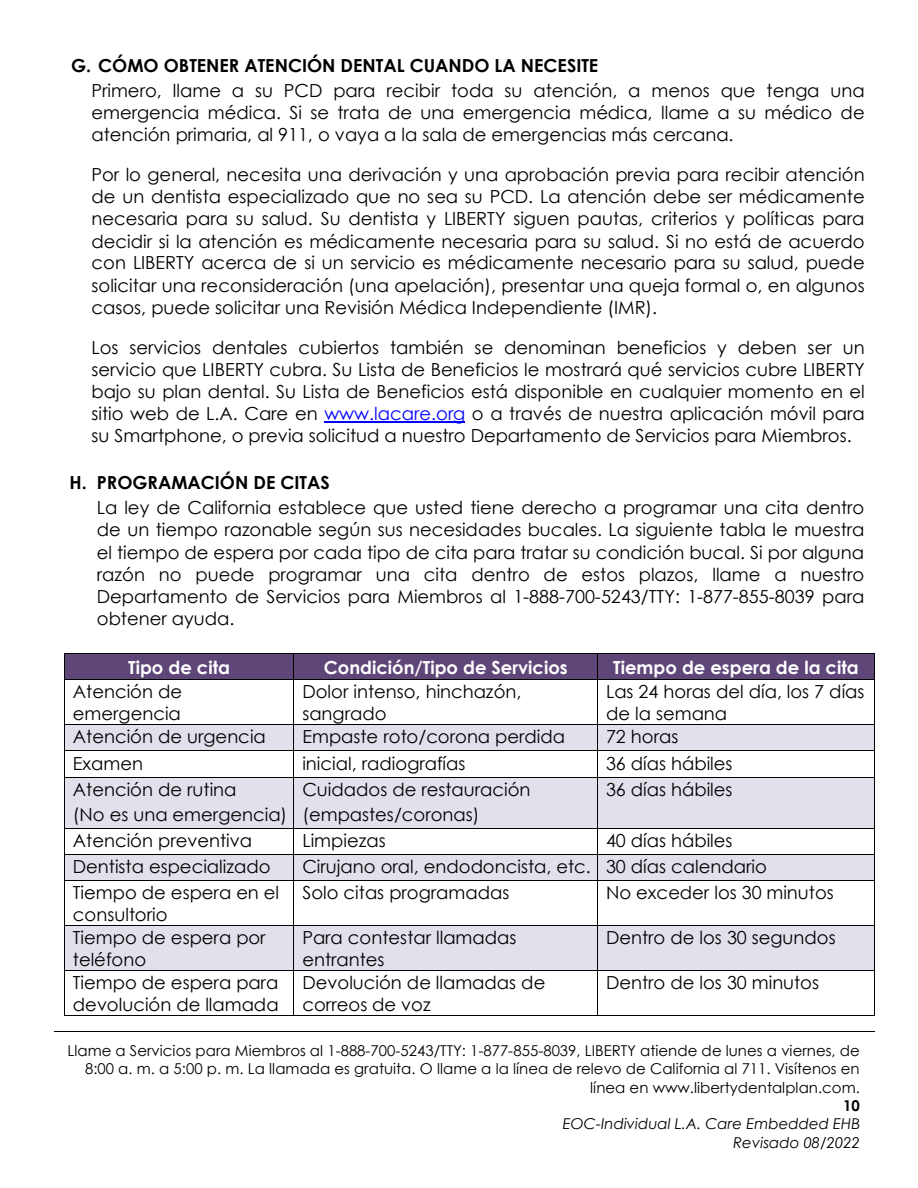
<style>
.page{position:relative;width:918px;height:1188px;background:#fff}
.page>*{position:absolute;margin:0;border:0;box-sizing:border-box;transform-origin:0 0}
.t1{font:18px/22px "Century Gothic";color:#000}
.t2{font:700 18px "Century Gothic";color:#fff}
.t3{font:15px/18.3px "Century Gothic";color:#000;text-align:right}
.t4{font:italic 15px/18.8px "Century Gothic";color:#000;text-align:right}
.t5{font:700 15px "Century Gothic";color:#000}
.s1{font-weight:700}
.s2{color:#00f}
</style>
<div class="page">
<hr style="left:54px;top:1031px;width:821px;height:1px;background:#000">
<hr style="left:324px;top:422px;width:141px;height:1px;background:#00f">
<div style="left:65px;top:654px;width:229px;height:26px;background:#5f4679"></div>
<div style="left:294px;top:654px;width:303px;height:26px;background:#5f4679"></div>
<div style="left:598px;top:654px;width:276px;height:26px;background:#5f4679"></div>
<hr style="left:65px;top:653px;width:229px;height:1px;background:#000">
<hr style="left:294px;top:653px;width:303px;height:1px;background:#000">
<hr style="left:598px;top:653px;width:276px;height:1px;background:#000">
<svg style="left:64px;top:653px;width:1px;height:27px"></svg>
<hr style="left:65px;top:679px;width:229px;height:1px;background:#000">
<hr style="left:294px;top:679px;width:303px;height:1px;background:#000">
<svg style="left:597px;top:653px;width:1px;height:27px"></svg>
<hr style="left:598px;top:679px;width:276px;height:1px;background:#000">
<svg style="left:874px;top:653px;width:1px;height:27px"></svg>
<hr style="left:64px;top:680px;width:1px;height:44px;background:#000">
<hr style="left:294px;top:680px;width:1px;height:44px;background:#000">
<hr style="left:597px;top:680px;width:1px;height:44px;background:#000">
<hr style="left:874px;top:680px;width:1px;height:44px;background:#000">
<div style="left:65px;top:725px;width:229px;height:25px;background:#e3e0eb"></div>
<div style="left:294px;top:725px;width:303px;height:25px;background:#e3e0eb"></div>
<div style="left:598px;top:725px;width:276px;height:25px;background:#e3e0eb"></div>
<hr style="left:65px;top:724px;width:229px;height:1px;background:#000">
<hr style="left:294px;top:724px;width:303px;height:1px;background:#000">
<hr style="left:598px;top:724px;width:276px;height:1px;background:#000">
<hr style="left:65px;top:750px;width:229px;height:1px;background:#000">
<hr style="left:294px;top:750px;width:303px;height:1px;background:#000">
<hr style="left:598px;top:750px;width:276px;height:1px;background:#000">
<div style="left:65px;top:777px;width:229px;height:51px;background:#e3e0eb"></div>
<div style="left:294px;top:777px;width:303px;height:51px;background:#e3e0eb"></div>
<div style="left:598px;top:777px;width:276px;height:51px;background:#e3e0eb"></div>
<svg style="left:64px;top:724px;width:1px;height:53px"></svg>
<hr style="left:65px;top:777px;width:229px;height:1px;background:#000">
<hr style="left:294px;top:777px;width:303px;height:1px;background:#000">
<svg style="left:597px;top:724px;width:1px;height:53px"></svg>
<hr style="left:598px;top:777px;width:276px;height:1px;background:#000">
<svg style="left:874px;top:724px;width:1px;height:53px"></svg>
<hr style="left:64px;top:777px;width:1px;height:51px;background:#000">
<hr style="left:294px;top:777px;width:1px;height:51px;background:#000">
<hr style="left:597px;top:777px;width:1px;height:51px;background:#000">
<hr style="left:874px;top:777px;width:1px;height:51px;background:#000">
<hr style="left:65px;top:828px;width:229px;height:1px;background:#000">
<hr style="left:294px;top:828px;width:303px;height:1px;background:#000">
<hr style="left:598px;top:828px;width:276px;height:1px;background:#000">
<div style="left:65px;top:855px;width:229px;height:25px;background:#e3e0eb"></div>
<div style="left:294px;top:855px;width:303px;height:25px;background:#e3e0eb"></div>
<div style="left:598px;top:855px;width:276px;height:25px;background:#e3e0eb"></div>
<hr style="left:65px;top:854px;width:229px;height:1px;background:#000">
<hr style="left:294px;top:854px;width:303px;height:1px;background:#000">
<hr style="left:598px;top:854px;width:276px;height:1px;background:#000">
<svg style="left:64px;top:828px;width:1px;height:53px"></svg>
<hr style="left:65px;top:880px;width:229px;height:1px;background:#000">
<hr style="left:294px;top:880px;width:303px;height:1px;background:#000">
<svg style="left:597px;top:828px;width:1px;height:53px"></svg>
<hr style="left:598px;top:880px;width:276px;height:1px;background:#000">
<svg style="left:874px;top:828px;width:1px;height:53px"></svg>
<hr style="left:64px;top:881px;width:1px;height:44px;background:#000">
<hr style="left:294px;top:881px;width:1px;height:44px;background:#000">
<hr style="left:597px;top:881px;width:1px;height:44px;background:#000">
<hr style="left:874px;top:881px;width:1px;height:44px;background:#000">
<div style="left:65px;top:926px;width:229px;height:22px;background:#e3e0eb"></div>
<div style="left:65px;top:948px;width:229px;height:22px;background:#e3e0eb"></div>
<div style="left:294px;top:926px;width:303px;height:22px;background:#e3e0eb"></div>
<div style="left:294px;top:948px;width:303px;height:22px;background:#e3e0eb"></div>
<div style="left:598px;top:926px;width:276px;height:44px;background:#e3e0eb"></div>
<hr style="left:65px;top:925px;width:229px;height:1px;background:#000">
<hr style="left:294px;top:925px;width:303px;height:1px;background:#000">
<hr style="left:598px;top:925px;width:276px;height:1px;background:#000">
<hr style="left:64px;top:926px;width:1px;height:44px;background:#000">
<hr style="left:294px;top:926px;width:1px;height:44px;background:#000">
<hr style="left:597px;top:926px;width:1px;height:44px;background:#000">
<hr style="left:874px;top:926px;width:1px;height:44px;background:#000">
<hr style="left:65px;top:970px;width:229px;height:1px;background:#000">
<hr style="left:294px;top:970px;width:303px;height:1px;background:#000">
<hr style="left:598px;top:970px;width:276px;height:1px;background:#000">
<hr style="left:64px;top:971px;width:1px;height:44px;background:#000">
<hr style="left:65px;top:1015px;width:229px;height:1px;background:#000">
<hr style="left:294px;top:971px;width:1px;height:44px;background:#000">
<hr style="left:294px;top:1015px;width:303px;height:1px;background:#000">
<hr style="left:597px;top:971px;width:1px;height:44px;background:#000">
<hr style="left:598px;top:1015px;width:276px;height:1px;background:#000">
<hr style="left:874px;top:971px;width:1px;height:44px;background:#000">
<p class="t1" style="left:91px;top:52px;width:775px;line-height:25.3px;text-indent:-20px"><span class="s1">G. CÓMO OBTENER ATENCIÓN DENTAL CUANDO LA NECESITE<br></span>Primero, llame a su PCD para recibir toda su atención, a menos que tenga una</p>
<p class="t1" style="left:91px;top:101px;width:775px">emergencia médica. Si se trata de una emergencia médica, llame a su médico de atención primaria, al 911, o vaya a la sala de emergencias más cercana.</p>
<p class="t1" style="left:91px;top:163px;width:775px;text-align:justify">Por lo general, necesita una derivación y una aprobación previa para recibir atención de un dentista especializado que no sea su PCD. La atención debe ser médicamente necesaria para su salud. Su dentista y LIBERTY siguen pautas, criterios y políticas para decidir si la atención es médicamente necesaria para su salud. Si no está de acuerdo con LIBERTY acerca de si un servicio es médicamente necesario para su salud, puede solicitar una reconsideración (una apelación), presentar una queja formal o, en algunos casos, puede solicitar una Revisión Médica Independiente (IMR).</p>
<p class="t1" style="left:91px;top:336px;width:775px;text-align:justify">Los servicios dentales cubiertos también se denominan beneficios y deben ser un servicio que LIBERTY cubra. Su Lista de Beneficios le mostrará qué servicios cubre LIBERTY bajo su plan dental. Su Lista de Beneficios está disponible en cualquier momento en el sitio web de L.A. Care en <span class="s2">www.lacare.org</span> o a través de nuestra aplicación móvil para su Smartphone, o previa solicitud a nuestro Departamento de Servicios para Miembros.</p>
<p class="t1" style="left:97px;top:469px;width:769px;line-height:25.3px;text-indent:-27px"><span class="s1">H. PROGRAMACIÓN DE CITAS<br></span>La ley de California establece que usted tiene derecho a programar una cita dentro</p>
<p class="t1" style="left:97px;top:519px;width:769px;text-align:justify">de un tiempo razonable según sus necesidades bucales. La siguiente tabla le muestra el tiempo de espera por cada tipo de cita para tratar su condición bucal. Si por alguna razón no puede programar una cita dentro de estos plazos, llame a nuestro Departamento de Servicios para Miembros al 1-888-700-5243/TTY: 1-877-855-8039 para obtener ayuda.</p>
<p class="t2" style="left:128px;top:654px;width:103px">Tipo de cita</p>
<p class="t2" style="left:324px;top:654px;width:246px">Condición/Tipo de Servicios</p>
<p class="t2" style="left:613px;top:654px;width:247px">Tiempo de espera de la cita</p>
<p class="t1" style="left:73px;top:681px;width:111px">Atención de emergencia</p>
<p class="t1" style="left:302px;top:681px;width:221px">Dolor intenso, hinchazón, sangrado</p>
<p class="t1" style="left:606px;top:681px;width:260px">Las 24 horas del día, los 7 días de la semana</p>
<p class="t1" style="left:73px;top:725px;width:194px">Atención de urgencia</p>
<p class="t1" style="left:302px;top:725px;width:264px">Empaste roto/corona perdida</p>
<p class="t1" style="left:606px;top:725px;width:74px">72 horas</p>
<p class="t1" style="left:73px;top:752px;width:72px">Examen</p>
<p class="t1" style="left:302px;top:752px;width:165px">inicial, radiografías</p>
<p class="t1" style="left:606px;top:752px;width:128px">36 días hábiles</p>
<p class="t1" style="left:73px;top:776px;width:216px;line-height:25.3px">Atención de rutina<br>(No es una emergencia)</p>
<p class="t1" style="left:302px;top:776px;width:230px;line-height:25.3px">Cuidados de restauración (empastes/coronas)</p>
<p class="t1" style="left:606px;top:778px;width:128px">36 días hábiles</p>
<p class="t1" style="left:73px;top:829px;width:181px">Atención preventiva</p>
<p class="t1" style="left:302px;top:829px;width:85px">Limpiezas</p>
<p class="t1" style="left:606px;top:829px;width:128px">40 días hábiles</p>
<p class="t1" style="left:73px;top:855px;width:199px">Dentista especializado</p>
<p class="t1" style="left:302px;top:855px;width:466px">Cirujano oral, endodoncista, etc. 30 días calendario</p>
<p class="t1" style="left:73px;top:882px;width:208px">Tiempo de espera en el consultorio</p>
<p class="t1" style="left:302px;top:881px;width:208px">Solo citas programadas</p>
<p class="t1" style="left:606px;top:881px;width:229px">No exceder los 30 minutos</p>
<p class="t1" style="left:73px;top:926px;width:194px">Tiempo de espera por teléfono</p>
<p class="t1" style="left:302px;top:926px;width:215px">Para contestar llamadas entrantes</p>
<p class="t1" style="left:606px;top:926px;width:231px">Dentro de los 30 segundos</p>
<p class="t1" style="left:73px;top:972px;width:207px">Tiempo de espera para devolución de llamada</p>
<p class="t1" style="left:302px;top:972px;width:245px">Devolución de llamadas de correos de voz</p>
<p class="t1" style="left:606px;top:971px;width:215px">Dentro de los 30 minutos</p>
<p class="t3" style="left:68px;top:1041px;width:794px">Llame a Servicios para Miembros al 1-888-700-5243/TTY: 1-877-855-8039, LIBERTY atiende de lunes a viernes, de<br>8:00 a. m. a 5:00 p. m. La llamada es gratuita. O llame a la línea de relevo de California al 711. Visítenos en línea en www.libertydentalplan.com.</p>
<p class="t4" style="left:563px;top:1114px;width:299px">EOC-Individual L.A. Care Embedded EHB<br>Revisado 08/2022</p>
<p class="t5" style="left:843px;top:1094px;width:18px">10</p>
</div>
